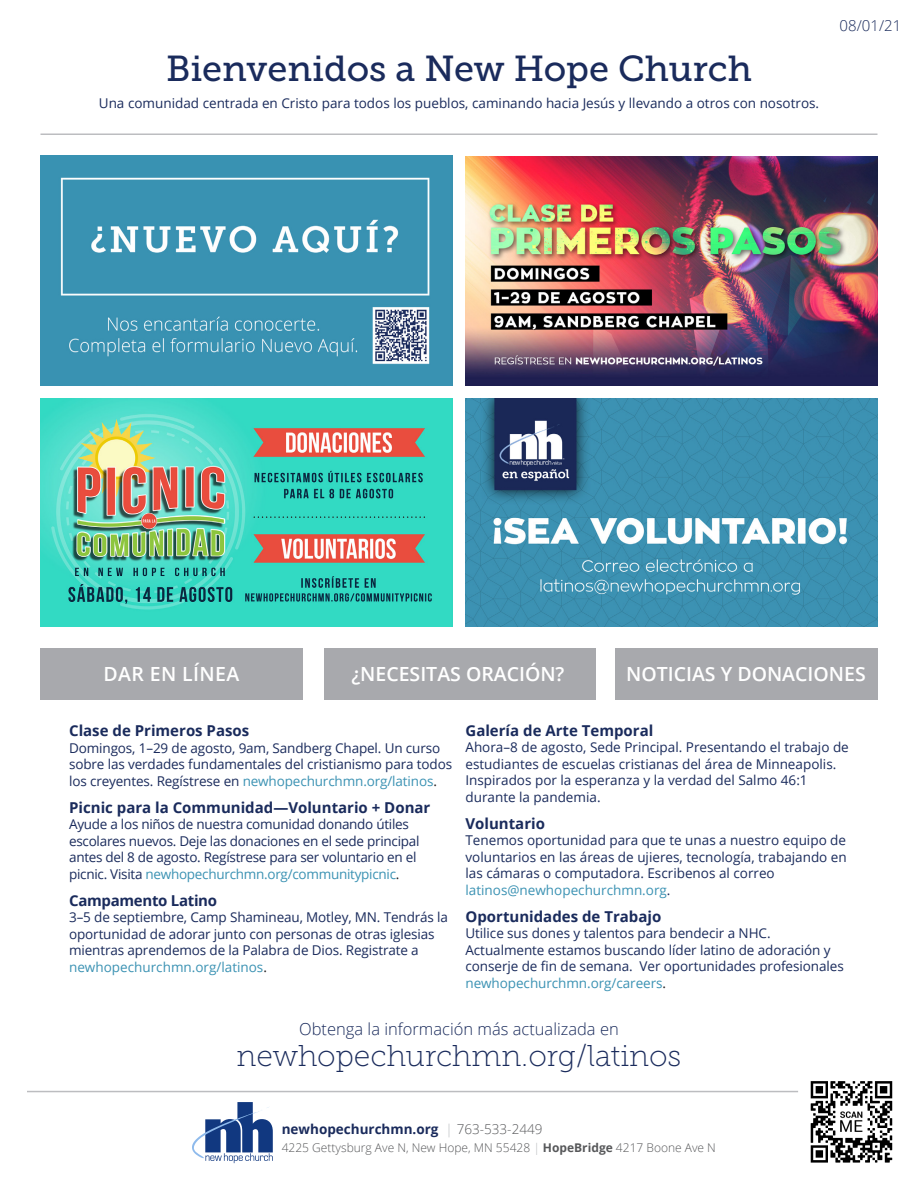
<style>
.page{position:relative;width:918px;height:1188px;background:#fff}
.page>*{position:absolute;margin:0;border:0;box-sizing:border-box;transform-origin:0 0}
.t1{font:36px "Museo Slab 500";color:#1a2b5c}
.t2{font:30px "Museo Slab 100";color:#1a2b5c}
.t3{font:600 19.5px "Open Sans";color:#fff}
.t4{font:600 19.5px "Open Sans";letter-spacing:.02em;color:#fff}
.t5{font:300 16.5px "Open Sans";color:#1a2b5c}
.Sub_Heads{font:700 15px "Open Sans";color:#1a2b5c}
.Sub_Heads-2{font:700 15px "Open Sans";letter-spacing:-.02em;color:#1a2b5c}
.t6{font:300 15px "Open Sans";color:#1a2b5c}
.Sub_Heads-3{font:13.5px/16.5px "Open Sans";color:#1a2b5c}
.Body_Basic{font:13.5px/16.5px "Open Sans";letter-spacing:-.01em;color:#1a2b5c}
.Euro_Body{font:700 13.5px "Open Sans";color:#1a2b5c}
.Euro_Body-2{font:300 12px "Open Sans";color:#57585a}
.s1{color:#3b92b3}
.s2{color:#231f20}
.s3{font-weight:300;color:#bcbdc0}
.s4{font-weight:300;color:#57585a}
.s5{color:#bcbdc0}
.s6{font-weight:700}
</style>
<div class="page">
<img style="left:810px;top:1081px;width:83px;height:82px">
<svg style="left:192px;top:1102px;width:81px;height:61px"></svg>
<img style="left:40px;top:156px;width:413px;height:229px">
<hr style="left:40px;top:134px;width:837px;height:1px;background:#bcbdc0">
<hr style="left:27px;top:1091px;width:771px;height:1px;background:#bcbdc0">
<div style="left:40px;top:648px;width:263px;height:52px;background:#a8a9ad"></div>
<div style="left:324px;top:648px;width:271px;height:52px;background:#a8a9ad"></div>
<div style="left:615px;top:648px;width:263px;height:52px;background:#a8a9ad"></div>
<img style="left:466px;top:398px;width:412px;height:229px">
<img style="left:40px;top:398px;width:412px;height:229px">
<img style="left:465px;top:157px;width:412px;height:228px">
<p class="t1" style="left:166px;top:49px;width:587px">Bienvenidos a New Hope Church</p>
<p class="Body_Basic" style="left:99px;top:95px;width:722px">Una comunidad centrada en Cristo para todos los pueblos, caminando hacia Jesús y llevando a otros con nosotros.</p>
<p class="t6" style="left:840px;top:15px;width:63px">08/01/21</p>
<p class="t4" style="left:104px;top:661px;width:137px">DAR EN LÍNEA</p>
<p class="t3" style="left:351px;top:661px;width:215px">¿NECESITAS ORACIÓN?</p>
<p class="t3" style="left:626px;top:661px;width:241px">NOTICIAS Y DONACIONES</p>
<p class="Sub_Heads" style="left:69px;top:720px;width:182px">Clase de Primeros Pasos</p>
<p class="Sub_Heads-3" style="left:69px;top:739px;width:385px">Domingos, 1–29 de agosto, 9am, Sandberg Chapel. Un curso sobre las verdades fundamentales del cristianismo para todos los creyentes. Regístrese en <span class="s1">newhopechurchmn.org/latinos</span><span class="s2">.</span></p>
<p class="Sub_Heads" style="left:69px;top:797px;width:363px">Picnic para la Communidad—Voluntario + Donar</p>
<p class="Body_Basic" style="left:69px;top:816px;width:352px">Ayude a los niños de nuestra comunidad donando útiles escolares nuevos. Deje las donaciones en el sede principal antes del 8 de agosto. Regístrese para ser voluntario en el picnic. Visita <span class="s1">newhopechurchmn.org/communitypicnic</span><span class="s2">.</span></p>
<p class="Sub_Heads-2" style="left:69px;top:890px;width:150px">Campamento Latino</p>
<p class="Body_Basic" style="left:69px;top:909px;width:380px">3–5 de septiembre, Camp Shamineau, Motley, MN. Tendrás la oportunidad de adorar junto con personas de otras iglesias mientras aprendemos de la Palabra de Dios. Registrate a <span class="s1">newhopechurchmn.org/latinos</span><span class="s2">.</span></p>
<p class="Sub_Heads" style="left:465px;top:720px;width:189px">Galería de Arte Temporal</p>
<p class="Sub_Heads-3" style="left:465px;top:739px;width:385px">Ahora–8 de agosto, Sede Principal. Presentando el trabajo de estudiantes de escuelas cristianas del área de Minneapolis.<br>Inspirados por la esperanza y la verdad del Salmo 46:1 durante la pandemia.</p>
<p class="Sub_Heads" style="left:465px;top:813px;width:81px">Voluntario</p>
<p class="Sub_Heads-3" style="left:465px;top:832px;width:383px">Tenemos oportunidad para que te unas a nuestro equipo de voluntarios en las áreas de ujieres, tecnología, trabajando en las cámaras o computadora. Escribenos al correo <span class="s1">latinos@newhopechurchmn.org</span>.</p>
<p class="Sub_Heads" style="left:465px;top:906px;width:197px">Oportunidades de Trabajo</p>
<p class="Sub_Heads-3" style="left:465px;top:925px;width:380px">Utilice sus dones y talentos para bendecir a NHC.<br>Actualmente estamos buscando líder latino de adoración y conserje de fin de semana. Ver oportunidades profesionales <span class="s1">newhopechurchmn.org/careers</span><span class="s2">.</span></p>
<p class="t5" style="left:299px;top:1018px;width:321px">Obtenga la información más actualizada en</p>
<p class="t2" style="left:237px;top:1040px;width:446px">newhopechurchmn.org/latinos</p>
<p class="Euro_Body" style="left:282px;top:1120px;width:262px">newhopechurchmn.org <span class="s3">|</span> <span class="s4">763-533-2449</span></p>
<p class="Euro_Body-2" style="left:282px;top:1139px;width:436px">4225 Gettysburg Ave N, New Hope, MN 55428 <span class="s5">|</span> <span class="s6">HopeBridge</span> 4217 Boone Ave N</p>
</div>
